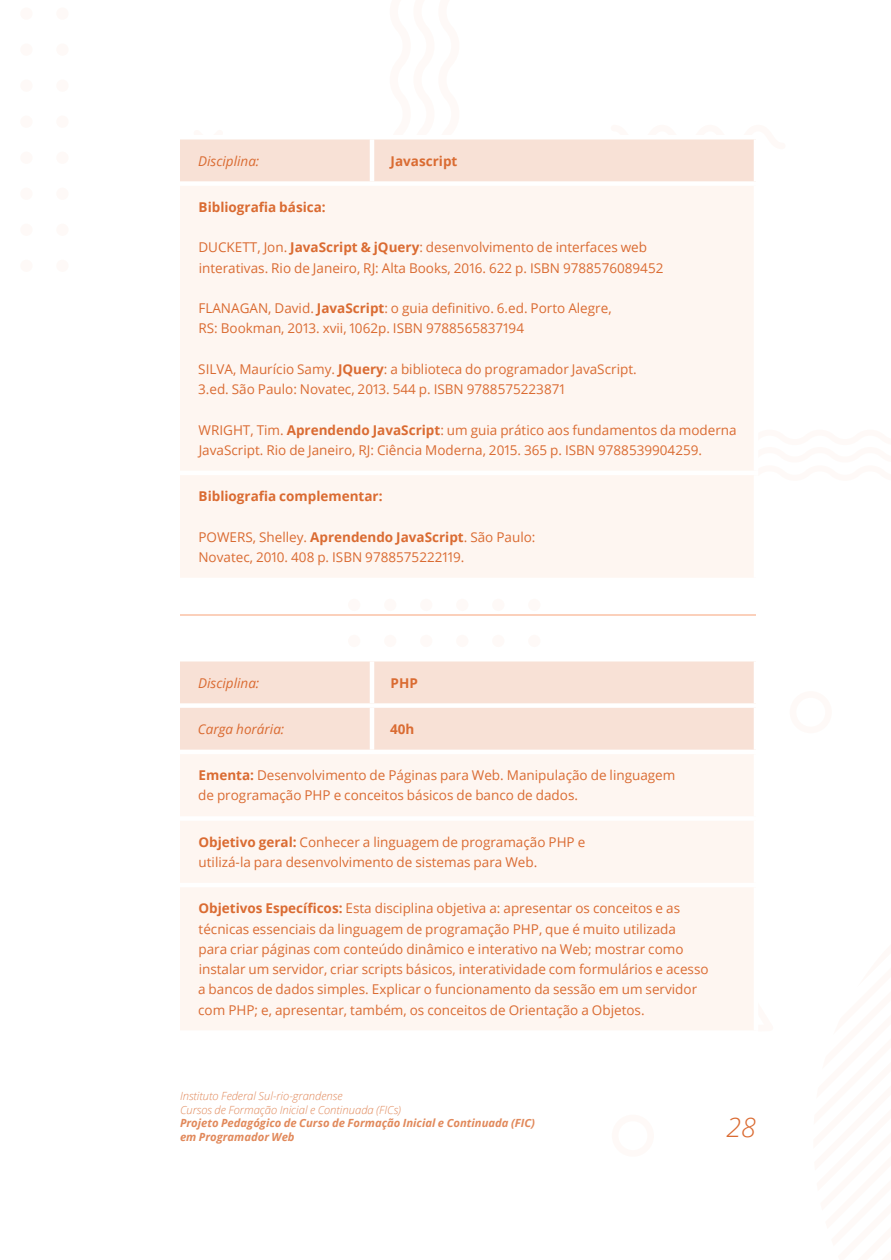
<style>
.page{position:relative;width:891px;height:1260px;background:#fff}
.page>*{position:absolute;margin:0;border:0;box-sizing:border-box;transform-origin:0 0}
.t1{font:italic 300 27px "Open Sans";color:#da6b32}
.t2{font:13.5px/20.2px "Open Sans";color:#da6b32}
.t3{font:700 13.5px "Open Sans";color:#da6b32}
.t4{font:italic 13.5px "Open Sans";color:#da6b32}
.t5{font:italic 300 11.25px/13.5px "Open Sans";color:#e1895b}
.t6{font:italic 700 11.25px/13.5px "Open Sans";color:#e1895b}
.s1{font-weight:700}
</style>
<div class="page">
<div style="left:348px;top:599px;width:12px;height:12px;background:#fef9f7;border-radius:50%"></div>
<div style="left:384px;top:599px;width:12px;height:12px;background:#fef9f7;border-radius:50%"></div>
<div style="left:420px;top:599px;width:12px;height:12px;background:#fef9f7;border-radius:50%"></div>
<div style="left:456px;top:599px;width:12px;height:12px;background:#fef9f7;border-radius:50%"></div>
<div style="left:492px;top:599px;width:12px;height:12px;background:#fef9f7;border-radius:50%"></div>
<div style="left:528px;top:599px;width:12px;height:12px;background:#fef9f7;border-radius:50%"></div>
<div style="left:348px;top:635px;width:12px;height:12px;background:#fef9f7;border-radius:50%"></div>
<div style="left:384px;top:635px;width:12px;height:12px;background:#fef9f7;border-radius:50%"></div>
<div style="left:420px;top:635px;width:12px;height:12px;background:#fef9f7;border-radius:50%"></div>
<div style="left:456px;top:635px;width:12px;height:12px;background:#fef9f7;border-radius:50%"></div>
<div style="left:492px;top:635px;width:12px;height:12px;background:#fef9f7;border-radius:50%"></div>
<div style="left:528px;top:635px;width:12px;height:12px;background:#fef9f7;border-radius:50%"></div>
<div style="left:56px;top:7px;width:13px;height:13px;background:#fef9f7;border-radius:50%"></div>
<div style="left:56px;top:43px;width:13px;height:13px;background:#fef9f7;border-radius:50%"></div>
<div style="left:56px;top:80px;width:13px;height:12px;background:#fef9f7;border-radius:50%"></div>
<div style="left:56px;top:116px;width:13px;height:12px;background:#fef9f7;border-radius:50%"></div>
<div style="left:56px;top:152px;width:13px;height:12px;background:#fef9f7;border-radius:50%"></div>
<div style="left:56px;top:188px;width:13px;height:12px;background:#fef9f7;border-radius:50%"></div>
<div style="left:56px;top:224px;width:13px;height:12px;background:#fef9f7;border-radius:50%"></div>
<div style="left:56px;top:260px;width:13px;height:12px;background:#fef9f7;border-radius:50%"></div>
<div style="left:20px;top:7px;width:13px;height:13px;background:#fef9f7;border-radius:50%"></div>
<div style="left:20px;top:43px;width:13px;height:13px;background:#fef9f7;border-radius:50%"></div>
<div style="left:20px;top:80px;width:13px;height:12px;background:#fef9f7;border-radius:50%"></div>
<div style="left:20px;top:116px;width:13px;height:12px;background:#fef9f7;border-radius:50%"></div>
<div style="left:20px;top:152px;width:13px;height:12px;background:#fef9f7;border-radius:50%"></div>
<div style="left:20px;top:188px;width:13px;height:12px;background:#fef9f7;border-radius:50%"></div>
<div style="left:20px;top:224px;width:13px;height:12px;background:#fef9f7;border-radius:50%"></div>
<div style="left:20px;top:260px;width:13px;height:12px;background:#fef9f7;border-radius:50%"></div>
<div style="left:180px;top:140px;width:574px;height:41px;background:#f8e1d6"></div>
<div style="left:180px;top:186px;width:574px;height:392px;background:#fef6f1"></div>
<hr style="left:180px;top:471px;width:192px;height:4px;background:#fff">
<hr style="left:372px;top:471px;width:96px;height:4px;background:#fff">
<hr style="left:468px;top:471px;width:290px;height:4px;background:#fff">
<hr style="left:370px;top:140px;width:4px;height:41px;background:#fff">
<hr style="left:180px;top:615px;width:576px;height:1px;background:#f8a379">
<div style="left:180px;top:662px;width:574px;height:88px;background:#f8e1d6"></div>
<div style="left:180px;top:754px;width:574px;height:276px;background:#fef6f1"></div>
<div style="left:180px;top:703px;width:192px;height:5px;background:#fff"></div>
<div style="left:372px;top:703px;width:96px;height:5px;background:#fff"></div>
<div style="left:468px;top:703px;width:290px;height:5px;background:#fff"></div>
<div style="left:180px;top:816px;width:192px;height:5px;background:#fff"></div>
<div style="left:372px;top:816px;width:96px;height:5px;background:#fff"></div>
<div style="left:468px;top:816px;width:290px;height:5px;background:#fff"></div>
<hr style="left:370px;top:662px;width:4px;height:41px;background:#fff">
<hr style="left:370px;top:708px;width:4px;height:42px;background:#fff">
<hr style="left:180px;top:883px;width:192px;height:4px;background:#fff">
<hr style="left:372px;top:883px;width:96px;height:4px;background:#fff">
<hr style="left:468px;top:883px;width:290px;height:4px;background:#fff">
<p class="t4" style="left:198px;top:151px;width:63px">Disciplina:</p>
<p class="t3" style="left:391px;top:151px;width:68px">Javascript</p>
<p class="t3" style="left:199px;top:197px;width:129px">Bibliografia básica:</p>
<p class="t2" style="left:198px;top:237px;width:466px">DUCKETT, Jon. <span class="s1">JavaScript &amp; jQuery</span>: desenvolvimento de interfaces web interativas. Rio de Janeiro, RJ: Alta Books, 2016. 622 p. ISBN 9788576089452</p>
<p class="t2" style="left:198px;top:298px;width:415px">FLANAGAN, David. <span class="s1">JavaScript</span>: o guia definitivo. 6.ed. Porto Alegre,<br>RS: Bookman, 2013. xvii, 1062p. ISBN 9788565837194</p>
<p class="t2" style="left:198px;top:359px;width:440px">SILVA, Maurício Samy. <span class="s1">JQuery</span>: a biblioteca do programador JavaScript.<br>3.ed. São Paulo: Novatec, 2013. 544 p. ISBN 9788575223871</p>
<p class="t2" style="left:199px;top:419px;width:540px">WRIGHT, Tim. <span class="s1">Aprendendo JavaScript</span>: um guia prático aos fundamentos da moderna<br>JavaScript. Rio de Janeiro, RJ: Ciência Moderna, 2015. 365 p. ISBN 9788539904259.</p>
<p class="t3" style="left:199px;top:487px;width:186px">Bibliografia complementar:</p>
<p class="t2" style="left:198px;top:526px;width:339px">POWERS, Shelley. <span class="s1">Aprendendo JavaScript</span>. São Paulo:<br>Novatec, 2010. 408 p. ISBN 9788575222119.</p>
<p class="t4" style="left:198px;top:673px;width:63px">Disciplina:</p>
<p class="t3" style="left:391px;top:673px;width:29px">PHP</p>
<p class="t4" style="left:198px;top:720px;width:88px">Carga horária:</p>
<p class="t3" style="left:390px;top:719px;width:26px">40h</p>
<p class="t2" style="left:198px;top:765px;width:479px"><span class="s1">Ementa:</span> Desenvolvimento de Páginas para Web. Manipulação de linguagem de programação PHP e conceitos básicos de banco de dados.</p>
<p class="t2" style="left:198px;top:831px;width:388px"><span class="s1">Objetivo geral:</span> Conhecer a linguagem de programação PHP e utilizá-la para desenvolvimento de sistemas para Web.</p>
<p class="t2" style="left:198px;top:898px;width:512px"><span class="s1">Objetivos Específicos:</span> Esta disciplina objetiva a: apresentar os conceitos e as técnicas essenciais da linguagem de programação PHP, que é muito utilizada<br>para criar páginas com conteúdo dinâmico e interativo na Web; mostrar como instalar um servidor, criar scripts básicos, interatividade com formulários e acesso a bancos de dados simples. Explicar o funcionamento da sessão em um servidor com PHP; e, apresentar, também, os conceitos de Orientação a Objetos.</p>
<p class="t5" style="left:180px;top:1089px;width:223px">Instituto Federal Sul-rio-grandense<br>Cursos de Formação Inicial e Continuada (FICs)</p>
<p class="t6" style="left:180px;top:1116px;width:357px">Projeto Pedagógico de Curso de Formação Inicial e Continuada (FIC) em Programador Web</p>
<h1 class="t1" style="left:726px;top:1108px;width:31px">28</h1>
</div>
